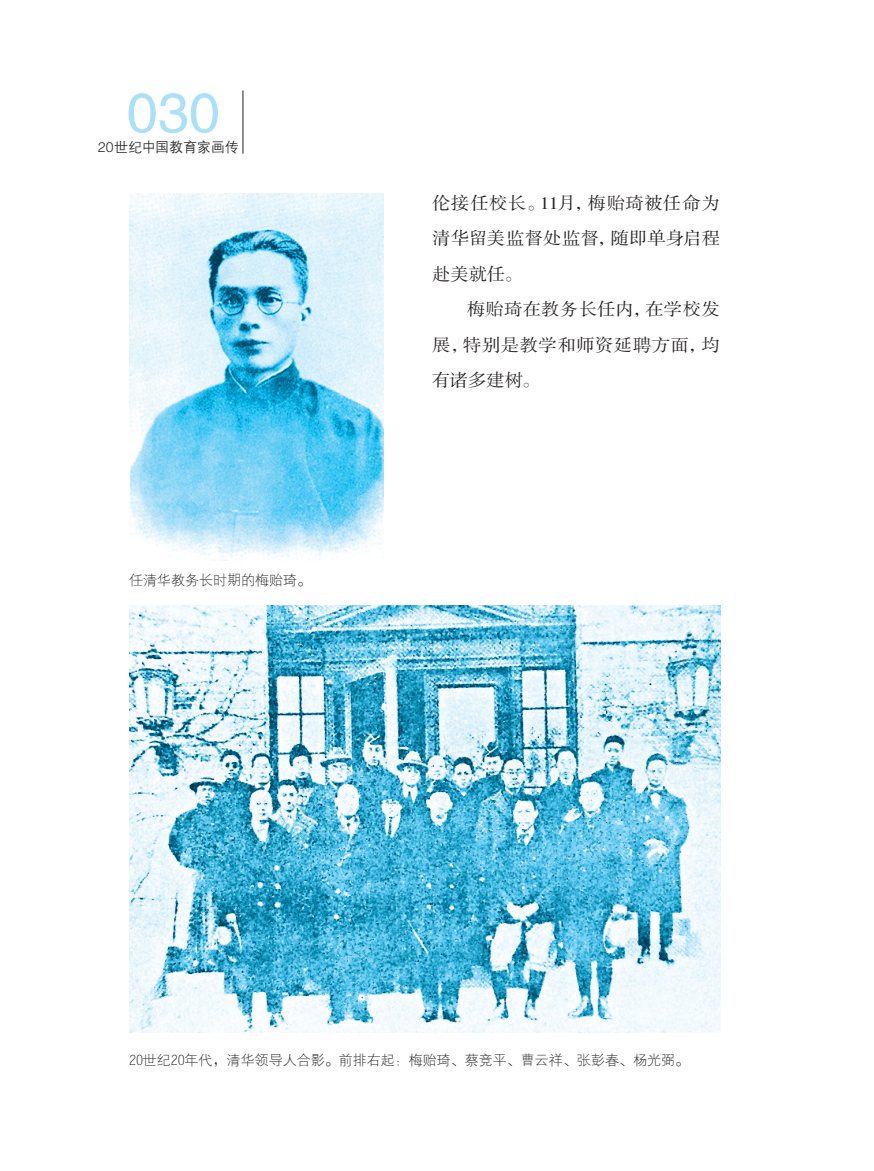
<style>
.page{position:relative;width:874px;height:1171px;background:#fff}
.page>*{position:absolute;margin:0;border:0;box-sizing:border-box;transform-origin:0 0}
.t1{font:56px "FZHTK GBK1 0";color:#aae0f9}
.t2{font:17.5px "FZSSK GBK1 0";letter-spacing:.02em;color:#231f20;scale:1.05 1}
.t3{font:14px "FZXDXK GBK1 0";color:#231f20}
.t4{font:14px "FZZDXJW GB1 0";color:#231f20}
</style>
<div class="page">
<hr style="left:242px;top:90px;width:1px;height:64px;background:#231f20">
<img style="left:129px;top:605px;width:590px;height:427px">
<img style="left:129px;top:193px;width:254px;height:367px">
<p class="t1" style="left:126px;top:82px;width:95px">030</p>
<p class="t4" style="left:98px;top:139px;width:143px">20世纪中国教育家画传</p>
<p class="t3" style="left:129px;top:573px;width:184px">任清华教务长时期的梅贻琦。</p>
<p class="t2" style="left:432px;top:193px;width:276px">伦接任校长。11月，梅贻琦被任命为</p>
<p class="t2" style="left:432px;top:229px;width:276px">清华留美监督处监督，随即单身启程</p>
<p class="t2" style="left:432px;top:264px;width:88px">赴美就任。</p>
<p class="t2" style="left:466px;top:300px;width:242px">梅贻琦在教务长任内，在学校发</p>
<p class="t2" style="left:432px;top:336px;width:275px">展，特别是教学和师资延聘方面，均</p>
<p class="t2" style="left:432px;top:371px;width:104px">有诸多建树。</p>
<p class="t3" style="left:129px;top:1052px;width:561px">20世纪20年代，清华领导人合影。前排右起：梅贻琦、蔡竞平、曹云祥、张彭春、杨光弼。</p>
</div>
